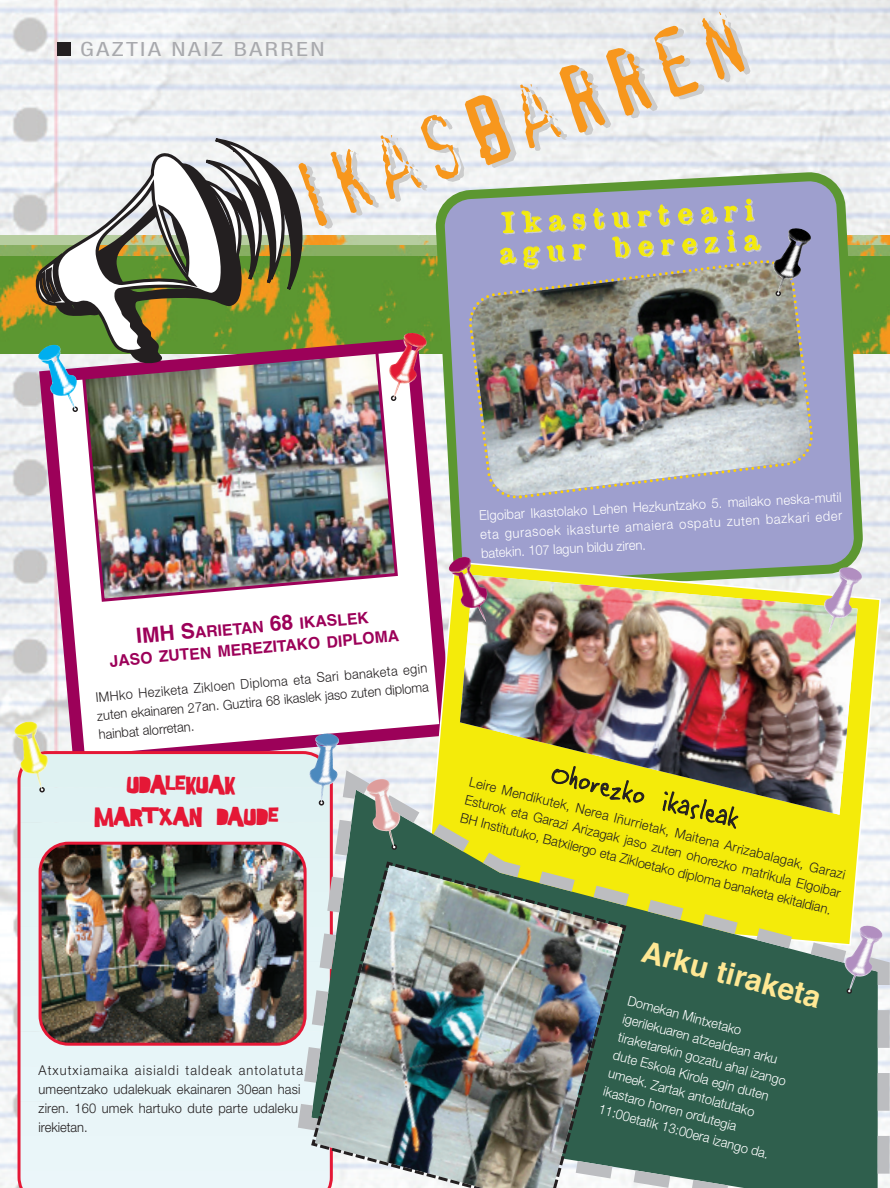
<style>
.page{position:relative;width:890px;height:1188px;background:#fff}
.page>*{position:absolute;margin:0;border:0;box-sizing:border-box;transform-origin:0 0}
.t1{font:90px "Confidential";color:#f7971d}
.t2{font:37.5px "Jinky";color:#231f20}
.t3{font:700 30px "Helvetica";color:#ffe894}
.t4{font:27px/30px "Attic";color:#f4eb0a}
.t5{font:21px "NH57";letter-spacing:.09em;color:#a8a9ad;scale:1.3 1}
.t6{font:20.25px/32.4px "Good Girl";letter-spacing:-.025em;color:#e51836;text-align:center}
.t7{font:700 15.75px/21px "Helvetica";color:#9c0159;text-align:center}
.t8{font:300 13.5px/18.8px "Helvetica Neue";letter-spacing:.015em;color:#231f20;text-align:justify;scale:.95 1}
.t9{font:300 13.5px/18.8px "Helvetica Neue";color:#fff;text-align:justify;scale:.95 1}
.s1{font-size:21px}
</style>
<div class="page">
<svg style="left:846px;top:947px;width:44px;height:241px"></svg>
<img style="left:0;top:0;width:889px;height:1187px">
<svg style="left:18px;top:130px;width:284px;height:235px"></svg>
<h1 class="t1" style="left:281px;top:153px;width:474px;rotate:-20deg">ikasbarren</h1>
<h3 class="t5" style="left:80px;top:42px;width:189px">GAZTIA NAIZ BARREN</h3>
<h3 class="t4" style="left:497px;top:208px;width:261px;rotate:-3deg">Ikasturteari agur berezia</h3>
<p class="t7" style="left:107px;top:629px;width:292px;rotate:-5deg"><span class="s1">IMH S</span>ARIETAN <span class="s1">68</span> IKASLEK<br>JASO ZUTEN MEREZITAKO DIPLOMA</p>
<p class="t8" style="left:95px;top:688px;width:352px;rotate:-5deg">IMHko Heziketa Zikloen Diploma eta Sari banaketa egin zuten ekainaren 27an. Guztira 68 ikaslek jaso zuten diploma hainbat alorretan.</p>
<h3 class="t6" style="left:95px;top:769px;width:185px">UDALEKUAK<br>MARTXAN DAUDE</h3>
<p class="t8" style="left:39px;top:1062px;width:280px;text-align:left">Atxutxiamaika aisialdi taldeak antolatuta umeentzako udalekuak ekainaren 30ean hasi ziren. 160 umek hartuko dute parte udaleku irekietan.</p>
<p class="t9" style="left:479px;top:507px;width:383px;rotate:-3deg">Elgoibar Ikastolako Lehen Hezkuntzako 5. mailako neska-mutil eta gurasoek ikasturte amaiera ospatu zuten bazkari eder batekin. 107 lagun bildu ziren.</p>
<h2 class="t2" style="left:560px;top:749px;width:191px;rotate:14deg">Ohorezko ikasleak</h2>
<p class="t8" style="left:471px;top:773px;width:409px;rotate:14deg">Leire Mendikutek, Nerea Iñurrietak, Maitena Arrizabalagak, Garazi Esturok eta Garazi Arizagak jaso zuten ohorezko matrikula Elgoibar BH Institutuko, Batxilergo eta Zikloetako diploma banaketa ekitaldian.</p>
<h3 class="t3" style="left:647px;top:933px;width:186px;rotate:15deg">Arku tiraketa</h3>
<p class="t9" style="left:630px;top:991px;width:186px;text-align:left;rotate:15deg">Domekan Mintxetako igerilekuaren atzealdean arku tiraketarekin gozatu ahal izango dute Eskola Kirola egin duten umeek. Zartak antolatutako ikastaro horren ordutegia<br>11:00etatik 13:00era izango da.</p>
</div>
